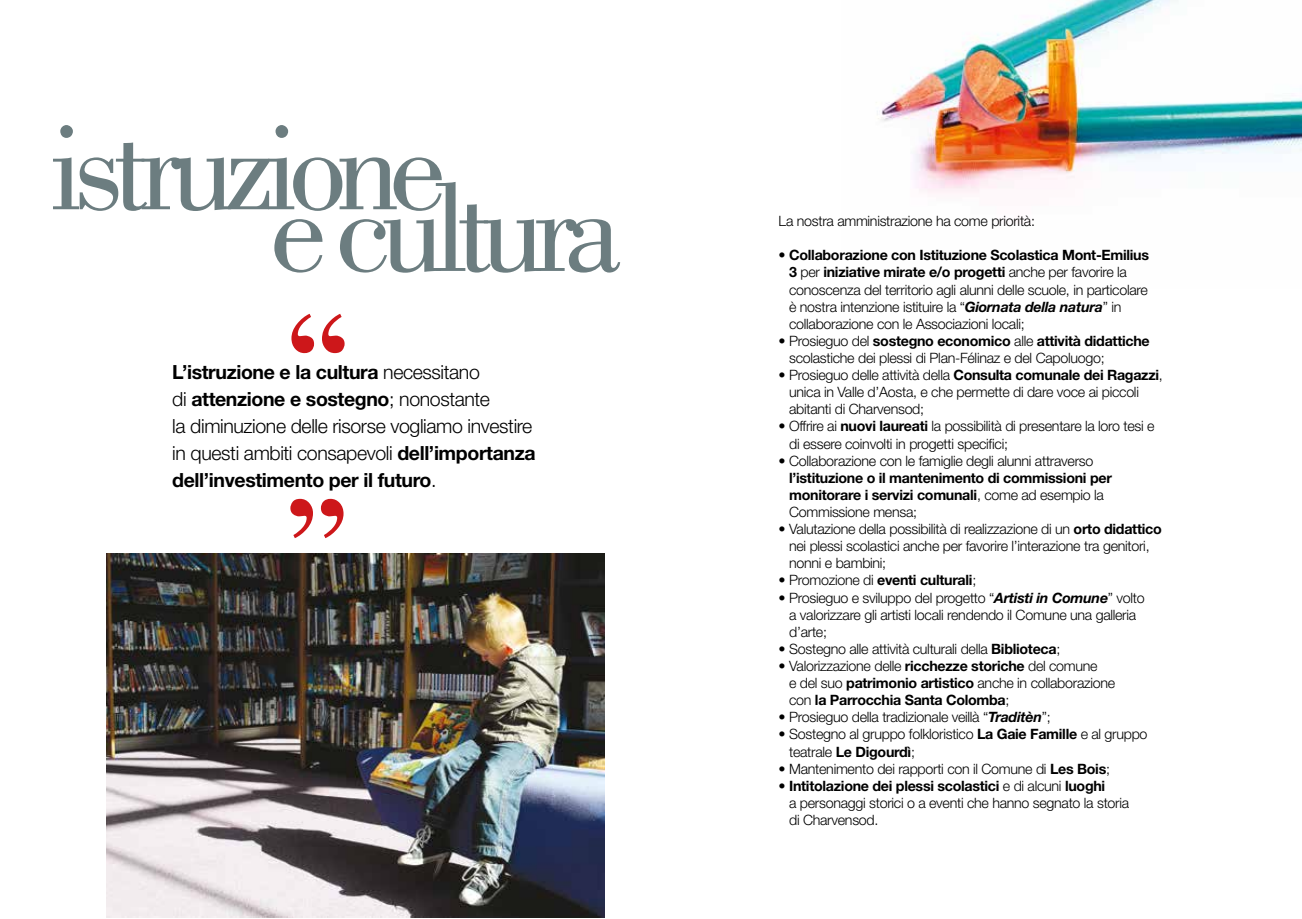
<style>
.page{position:relative;width:1302px;height:919px;background:#fff}
.page>*{position:absolute;margin:0;border:0;box-sizing:border-box;transform-origin:0 0}
.t1{font:127.5px "Bodoni";letter-spacing:-.08em;color:#6c7d80}
.t2{font:300 19.5px/27px "Helvetica Neue";letter-spacing:-.02em;color:#000}
.t3{font:300 14.25px/17.1px "Helvetica Neue";letter-spacing:-.02em;color:#000}
.t4{font:700 14.25px/17.1px "Helvetica Neue";letter-spacing:-.02em;color:#000}
.s1{font-weight:700}
.s2{font-weight:700;font-style:italic}
.s3{font-weight:300}
</style>
<div class="page">
<svg style="left:291px;top:314px;width:23px;height:39px"></svg>
<svg style="left:322px;top:314px;width:22px;height:39px"></svg>
<svg style="left:321px;top:499px;width:22px;height:39px"></svg>
<svg style="left:290px;top:499px;width:23px;height:39px"></svg>
<img style="left:106px;top:553px;width:498px;height:364px">
<img style="left:876px;top:0;width:425px;height:193px">
<h1 class="t1" style="left:49px;top:96px;width:398px">istruzione</h1>
<h1 class="t1" style="left:270px;top:158px;width:352px">e cultura</h1>
<h2 class="t2" style="left:172px;top:358px;width:365px"><span class="s1">L’istruzione e la cultura</span> necessitano<br>di <span class="s1">attenzione e sostegno</span>; nonostante<br>la diminuzione delle risorse vogliamo investire in questi ambiti consapevoli <span class="s1">dell’importanza dell’investimento per il futuro</span>.</h2>
<p class="t3" style="left:778px;top:212px;width:258px">La nostra amministrazione ha come priorità:</p>
<p class="t3" style="left:789px;top:246px;width:361px;text-indent:-11px">• <span class="s1">Collaborazione con Istituzione Scolastica Mont-Emilius 3</span> per <span class="s1">iniziative mirate e/o progetti</span> anche per favorire la conoscenza del territorio agli alunni delle scuole, in particolare è nostra intenzione istituire la “<span class="s2">Giornata della natura</span>” in collaborazione con le Associazioni locali;</p>
<p class="t3" style="left:789px;top:332px;width:362px;text-indent:-11px">• Prosieguo del <span class="s1">sostegno economico</span> alle <span class="s1">attività didattiche </span>scolastiche dei plessi di Plan-Félinaz e del Capoluogo;</p>
<p class="t3" style="left:789px;top:366px;width:375px;text-indent:-11px">• Prosieguo delle attività della <span class="s1">Consulta comunale dei Ragazzi</span>, unica in Valle d’Aosta, e che permette di dare voce ai piccoli abitanti di Charvensod;</p>
<p class="t3" style="left:789px;top:417px;width:367px;text-indent:-11px">• Offrire ai <span class="s1">nuovi laureati</span> la possibilità di presentare la loro tesi e di essere coinvolti in progetti specifici;</p>
<p class="t3" style="left:778px;top:451px;width:316px">• Collaborazione con le famiglie degli alunni attraverso</p>
<p class="t4" style="left:789px;top:469px;width:324px">l’istituzione o il mantenimento di commissioni per monitorare i servizi comunali<span class="s3">, come ad esempio la<br>Commissione mensa;</span></p>
<p class="t3" style="left:789px;top:520px;width:374px;text-indent:-11px">• Valutazione della possibilità di realizzazione di un <span class="s1">orto didattico </span>nei plessi scolastici anche per favorire l’interazione tra genitori, nonni e bambini;</p>
<p class="t4" style="left:778px;top:571px;width:199px"><span class="s3">• Promozione di</span> eventi culturali<span class="s3">;</span></p>
<p class="t3" style="left:789px;top:588px;width:357px;text-indent:-11px">• Prosieguo e sviluppo del progetto “<span class="s2">Artisti in Comune</span>” volto a valorizzare gli artisti locali rendendo il Comune una galleria d’arte;</p>
<p class="t3" style="left:778px;top:640px;width:283px">• Sostegno alle attività culturali della <span class="s1">Biblioteca</span>;</p>
<p class="t3" style="left:789px;top:657px;width:327px;text-indent:-11px">• Valorizzazione delle <span class="s1">ricchezze storiche</span> del comune<br>e del suo <span class="s1">patrimonio artistico</span> anche in collaborazione con <span class="s1">la Parrocchia Santa Colomba</span>;</p>
<p class="t3" style="left:778px;top:708px;width:273px">• Prosieguo della tradizionale veillà “<span class="s2">Traditèn</span>”;</p>
<p class="t3" style="left:789px;top:725px;width:360px;text-indent:-11px">• Sostegno al gruppo folkloristico <span class="s1">La Gaie Famille</span> e al gruppo teatrale <span class="s1">Le Digourdì</span>;</p>
<p class="t3" style="left:778px;top:759px;width:333px">• Mantenimento dei rapporti con il Comune di <span class="s1">Les Bois</span>;</p>
<p class="t3" style="left:789px;top:776px;width:341px;text-indent:-11px">• <span class="s1">Intitolazione dei plessi scolastici</span> e di alcuni <span class="s1">luoghi<br></span>a personaggi storici o a eventi che hanno segnato la storia di Charvensod.</p>
</div>
